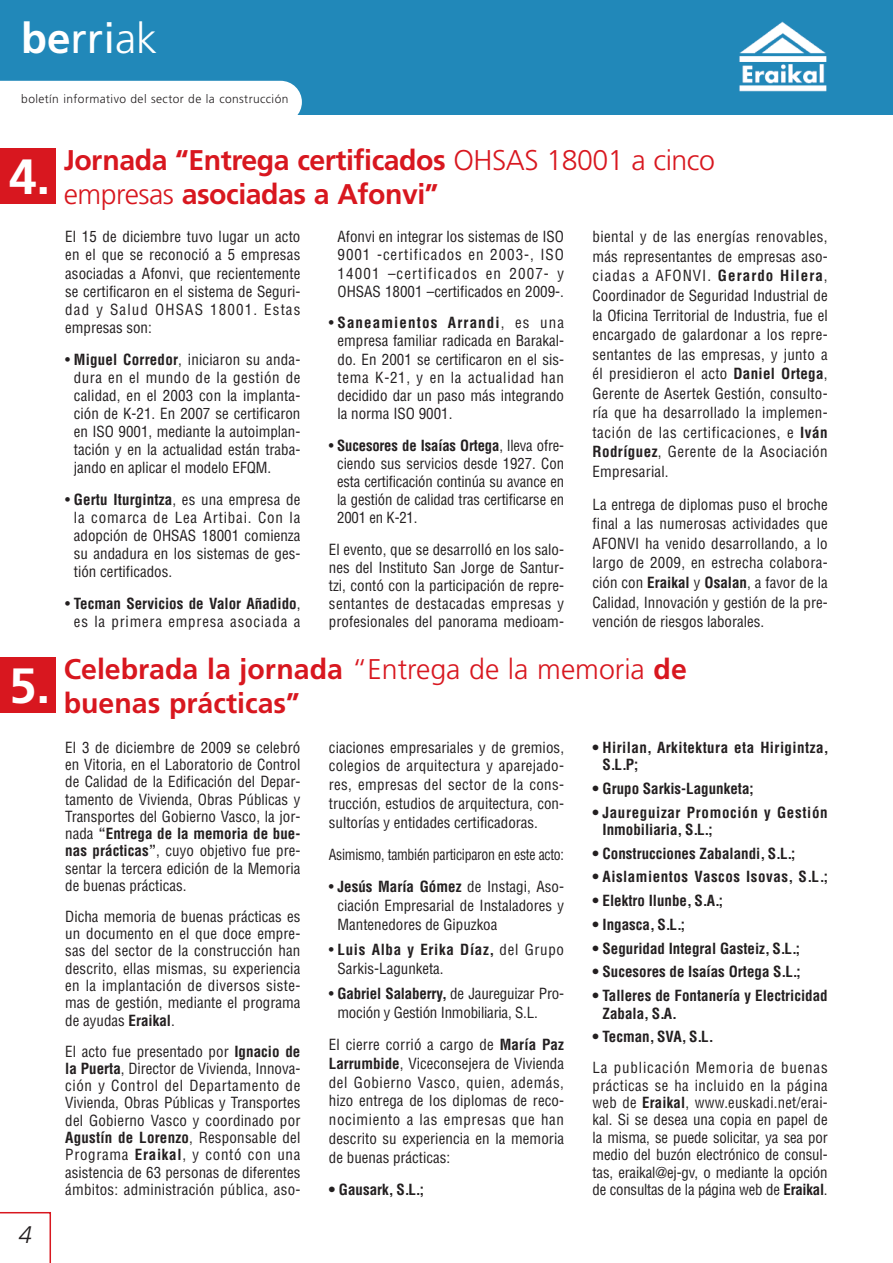
<style>
.page{position:relative;width:893px;height:1263px;background:#fff}
.page>*{position:absolute;margin:0;border:0;box-sizing:border-box;transform-origin:0 0}
.t1{font:700 49.5px "Frutiger";color:#fff}
.t2{font:42.3px "Frutiger";color:#fff}
.t3{font:700 28.5px/34.2px "Frutiger";letter-spacing:-.015em;color:#d8171f}
.t4{font:italic 300 24px "Frutiger";color:#231f20}
.t5{font:condensed 15px/18.1px "Helvetica";color:#231f20;text-align:justify}
.t6{font:700 condensed 15px/17.4px "Helvetica";color:#231f20}
.t7{font:condensed 15px/18.1px "Helvetica";letter-spacing:.05em;color:#231f20;text-align:center}
.t8{font:700 condensed 15px/17.4px "Helvetica";letter-spacing:.045em;color:#231f20}
.t9{font:700 condensed 15px/17.4px "Helvetica";letter-spacing:.03em;color:#231f20}
.t10{font:condensed 15px "Helvetica";letter-spacing:-.02em;color:#231f20;scale:.92 1}
.t11{font:700 condensed 15px "Helvetica";letter-spacing:.035em;color:#231f20}
.t12{font:300 12px "Frutiger";letter-spacing:.035em;color:#231f20}
.s1{font-weight:700}
.s2{font-weight:300}
</style>
<div class="page">
<div style="left:0;top:0;width:893px;height:115px;background:#2188b9"></div>
<svg style="left:0;top:1212px;width:51px;height:51px"></svg>
<img style="left:739px;top:22px;width:88px;height:70px">
<div style="left:0;top:81px;width:302px;height:34px;background:#fff"></div>
<div style="left:0;top:149px;width:55px;height:55px;background:#d8171f"></div>
<div style="left:0;top:658px;width:55px;height:55px;background:#d8171f"></div>
<h2 class="t2" style="left:21px;top:21px;width:138px"><span class="s1">be</span>rri<span class="s2">ak</span></h2>
<p class="t12" style="left:21px;top:94px;width:269px">boletín informativo del sector de la construcción</p>
<h3 class="t3" style="left:9px;top:145px;width:707px;text-indent:55px">Jornada “Entrega certificados <span class="s2">OHSAS 18001 a cinco<br></span><sup>4</sup> <span class="s2">empresas</span> asociadas a Afonvi”</h3>
<h1 class="t1" style="left:37px;top:157px;width:15px">.</h1>
<p class="t5" style="left:65px;top:228px;width:237px">El 15 de diciembre tuvo lugar un acto en el que se reconoció a 5 empresas asociadas a Afonvi, que recientemente se certificaron en el sistema de Seguri&shy;dad y Salud OHSAS 18001. Estas empresas son:</p>
<p class="t5" style="left:74px;top:350px;width:228px;text-indent:-9px">• <span class="s1">Miguel Corredor</span>, iniciaron su anda&shy;dura en el mundo de la gestión de calidad, en el 2003 con la implanta&shy;ción de K-21. En 2007 se certificaron en ISO 9001, mediante la autoimplan&shy;tación y en la actualidad están traba&shy;jando en aplicar el modelo EFQM.</p>
<p class="t5" style="left:74px;top:491px;width:228px;text-indent:-9px">• <span class="s1">Gertu Iturgintza</span>, es una empresa de la comarca de Lea Artibai. Con la adopción de OHSAS 18001 comienza su andadura en los sistemas de ges&shy;tión certificados.</p>
<p class="t7" style="left:65px;top:595px;width:237px">• <span class="s1">Tecman Servicios de Valor Añadido</span>, es la primera empresa asociada a</p>
<p class="t5" style="left:338px;top:228px;width:228px">Afonvi en integrar los sistemas de ISO 9001 -certificados en 2003-, ISO 14001 –certificados en 2007- y OHSAS 18001 –certificados en 2009-.</p>
<p class="t5" style="left:338px;top:314px;width:228px;text-indent:-9px">• <span class="s1">Saneamientos Arrandi</span>, es una empresa familiar radicada en Barakal&shy;do. En 2001 se certificaron en el sis&shy;tema K-21, y en la actualidad han decidido dar un paso más integrando la norma ISO 9001.</p>
<p class="t5" style="left:337px;top:436px;width:228px;text-indent:-8px">• <span class="s1">Sucesores de Isaías Ortega</span>, lleva ofre&shy;ciendo sus servicios desde 1927. Con esta certificación continúa su avance en la gestión de calidad tras certificarse en 2001 en K-21.</p>
<p class="t5" style="left:329px;top:540px;width:237px">El evento, que se desarrolló en los salo&shy;nes del Instituto San Jorge de Santur&shy;tzi, contó con la participación de repre&shy;sentantes de destacadas empresas y profesionales del panorama medioam-</p>
<p class="t5" style="left:593px;top:227px;width:237px;line-height:19.5px">biental y de las energías renovables, más representantes de empresas aso&shy;ciadas a AFONVI. <span class="s1">Gerardo Hilera</span>, Coordinador de Seguridad Industrial de la Oficina Territorial de Industria, fue el encargado de galardonar a los repre&shy;sentantes de las empresas, y junto a él presidieron el acto <span class="s1">Daniel Ortega</span>, Gerente de Asertek Gestión, consulto&shy;ría que ha desarrollado la implemen&shy;tación de las certificaciones, e <span class="s1">Iván Rodríguez</span>, Gerente de la Asociación Empresarial.</p>
<p class="t5" style="left:593px;top:495px;width:237px;line-height:19.5px">La entrega de diplomas puso el broche final a las numerosas actividades que AFONVI ha venido desarrollando, a lo largo de 2009, en estrecha colabora&shy;ción con <span class="s1">Eraikal</span> y <span class="s1">Osalan</span>, a favor de la Calidad, Innovación y gestión de la pre&shy;vención de riesgos laborales.</p>
<h3 class="t3" style="left:9px;top:654px;width:679px;text-indent:55px">Celebrada la jornada <span class="s2">“Entrega de la memoria</span> de<br><sup>5</sup> buenas prácticas”</h3>
<h1 class="t1" style="left:37px;top:666px;width:15px">.</h1>
<h3 class="t4" style="left:19px;top:1225px;width:15px">4</h3>
<p class="t5" style="left:65px;top:739px;width:237px;line-height:17.2px">El 3 de diciembre de 2009 se celebró en Vitoria, en el Laboratorio de Control de Calidad de la Edificación del Depar&shy;tamento de Vivienda, Obras Públicas y Transportes del Gobierno Vasco, la jor&shy;nada <span class="s1">“Entrega de la memoria de bue&shy;nas prácticas”</span>, cuyo objetivo fue pre&shy;sentar la tercera edición de la Memoria de buenas prácticas.</p>
<p class="t5" style="left:65px;top:908px;width:237px;line-height:17.2px">Dicha memoria de buenas prácticas es un documento en el que doce empre&shy;sas del sector de la construcción han descrito, ellas mismas, su experiencia en la implantación de diversos siste&shy;mas de gestión, mediante el programa de ayudas <span class="s1">Eraikal</span>.</p>
<p class="t5" style="left:65px;top:1043px;width:237px;line-height:17.2px">El acto fue presentado por <span class="s1">Ignacio de la Puerta</span>, Director de Vivienda, Innova&shy;ción y Control del Departamento de Vivienda, Obras Públicas y Transportes del Gobierno Vasco y coordinado por <span class="s1">Agustín de Lorenzo</span>, Responsable del Programa <span class="s1">Eraikal</span>, y contó con una asistencia de 63 personas de diferentes ámbitos: administración pública, aso-</p>
<p class="t5" style="left:329px;top:738px;width:237px;line-height:18.8px">ciaciones empresariales y de gremios, colegios de arquitectura y aparejado&shy;res, empresas del sector de la cons&shy;trucción, estudios de arquitectura, con&shy;sultorías y entidades certificadoras.</p>
<p class="t10" style="left:329px;top:846px;width:257px">Asimismo, también participaron en este acto:</p>
<p class="t5" style="left:338px;top:878px;width:228px;line-height:18.8px;text-indent:-9px">• <span class="s1">Jesús María Gómez</span> de Instagi, Aso&shy;ciación Empresarial de Instaladores y Mantenedores de Gipuzkoa</p>
<p class="t5" style="left:338px;top:940px;width:228px;line-height:18.8px;text-indent:-9px">• <span class="s1">Luis Alba y Erika Díaz,</span> del Grupo<br>Sarkis-Lagunketa.</p>
<p class="t5" style="left:338px;top:984px;width:228px;line-height:18.8px;text-indent:-9px">• <span class="s1">Gabriel Salaberry,</span> de Jaureguizar Pro&shy;moción y Gestión Inmobiliaria, S.L.</p>
<p class="t5" style="left:329px;top:1035px;width:237px;line-height:18.8px">El cierre corrió a cargo de <span class="s1">María Paz Larrumbide</span>, Viceconsejera de Vivienda del Gobierno Vasco, quien, además, hizo entrega de los diplomas de reco&shy;nocimiento a las empresas que han descrito su experiencia en la memoria de buenas prácticas:</p>
<p class="t6" style="left:329px;top:1181px;width:96px">• Gausark, S.L.;</p>
<p class="t9" style="left:602px;top:739px;width:228px;text-indent:-10px">• Hirilan, Arkitektura eta Hirigintza,<br>S.L.P;</p>
<p class="t6" style="left:593px;top:780px;width:163px">• Grupo Sarkis-Lagunketa;</p>
<p class="t8" style="left:602px;top:804px;width:227px;text-indent:-10px">• Jaureguizar Promoción y Gestión<br>Inmobiliaria, S.L.;</p>
<p class="t6" style="left:593px;top:845px;width:204px">• Construcciones Zabalandi, S.L.;</p>
<p class="t11" style="left:593px;top:868px;width:237px">• Aislamientos Vascos Isovas, S.L.;</p>
<p class="t6" style="left:593px;top:892px;width:132px">• Elektro Ilunbe, S.A.;</p>
<p class="t6" style="left:593px;top:916px;width:94px">• Ingasca, S.L.;</p>
<p class="t6" style="left:593px;top:940px;width:209px">• Seguridad Integral Gasteiz, S.L.;</p>
<p class="t6" style="left:593px;top:963px;width:210px">• Sucesores de Isaías Ortega S.L.;</p>
<p class="t6" style="left:602px;top:987px;width:227px;text-indent:-10px">• Talleres de Fontanería y Electricidad<br>Zabala, S.A.</p>
<p class="t6" style="left:593px;top:1028px;width:123px">• Tecman, SVA, S.L.</p>
<p class="t5" style="left:593px;top:1059px;width:237px;line-height:17.4px">La publicación Memoria de buenas prácticas se ha incluido en la página web de <span class="s1">Eraikal</span>, www.euskadi.net/erai&shy;kal. Si se desea una copia en papel de la misma, se puede solicitar, ya sea por medio del buzón electrónico de consul&shy;tas, eraikal@ej-gv, o mediante la opción de consultas de la página web de <span class="s1">Eraikal</span>.</p>
</div>
